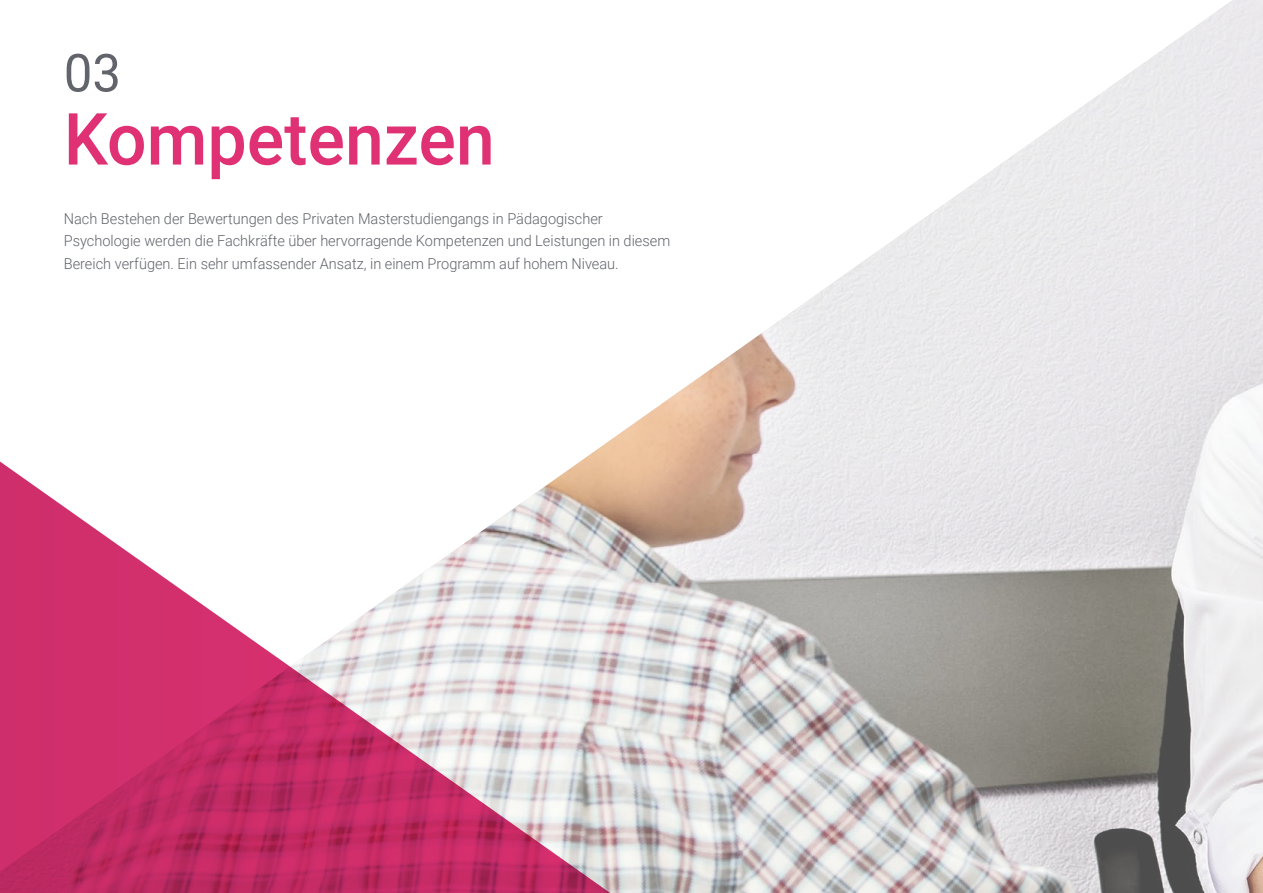
<style>
.page{position:relative;width:1263px;height:893px;background:#fff}
.page>*{position:absolute;margin:0;border:0;box-sizing:border-box;transform-origin:0 0}
.t1{font:500 72px "Roboto";color:#df3174}
.t2{font:52.5px "Roboto";color:#61646a}
.t3{font:300 15px/22.5px "Roboto";color:#61646a}
</style>
<div class="page">
<img style="left:602px;top:0;width:661px;height:893px">
<svg style="left:0;top:446px;width:640px;height:447px"></svg>
<h2 class="t2" style="left:64px;top:36px;width:59px">03</h2>
<h1 class="t1" style="left:64px;top:89px;width:432px">Kompetenzen</h1>
<p class="t3" style="left:64px;top:207px;width:608px">Nach Bestehen der Bewertungen des Privaten Masterstudiengangs in Pädagogischer<br>Psychologie werden die Fachkräfte über hervorragende Kompetenzen und Leistungen in diesem<br>Bereich verfügen. Ein sehr umfassender Ansatz, in einem Programm auf hohem Niveau.</p>
</div>
